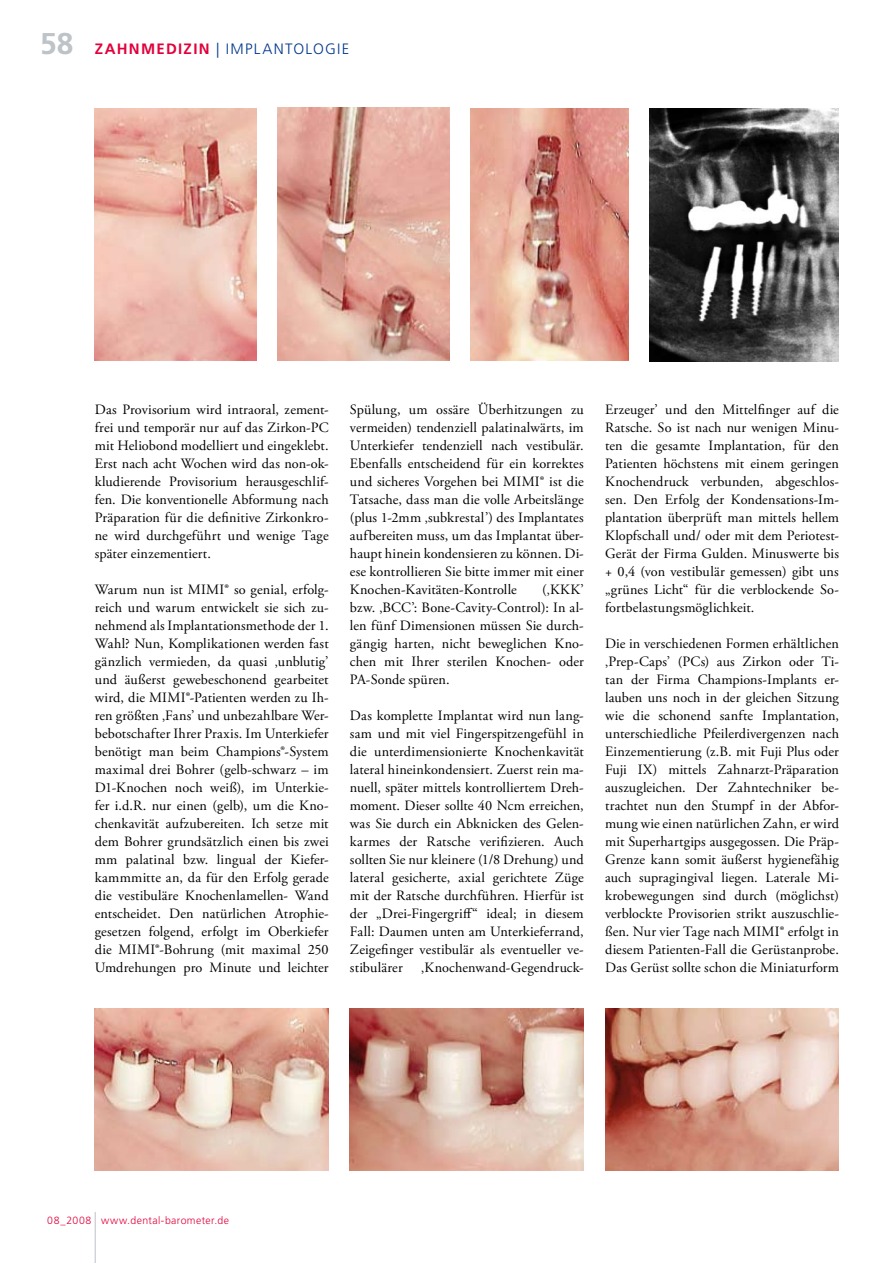
<style>
.page{position:relative;width:893px;height:1263px;background:#fff}
.page>*{position:absolute;margin:0;border:0;box-sizing:border-box;transform-origin:0 0}
.t1{font:700 30px "Frutiger LT Std";color:#bdc3c7}
.t2{font:300 15px "Frutiger LT Std";letter-spacing:.09em;color:#00378b}
.t3{font:14.25px/18px "Adobe Garamond Pro";letter-spacing:.01em;color:#000;text-align:justify}
.t4{font:300 10.5px "Frutiger LT Std";letter-spacing:.04em;color:#e2003b}
.s1{font-weight:700;color:#e2003b}
</style>
<div class="page">
<hr style="left:95px;top:1212px;width:1px;height:51px;background:#bdc3c7">
<img style="left:650px;top:108px;width:189px;height:253px">
<img style="left:94px;top:108px;width:163px;height:252px">
<img style="left:278px;top:108px;width:172px;height:252px">
<img style="left:471px;top:108px;width:158px;height:252px">
<img style="left:605px;top:1008px;width:234px;height:162px">
<img style="left:95px;top:1008px;width:234px;height:162px">
<img style="left:350px;top:1008px;width:234px;height:162px">
<h1 class="t1" style="left:40px;top:26px;width:35px">58</h1>
<p class="t2" style="left:95px;top:40px;width:256px"><span class="s1">ZAHNMEDIZIN</span> | IMPLANTOLOGIE</p>
<p class="t3" style="left:95px;top:401px;width:235px">Das Provisorium wird intraoral, zement&shy;frei und temporär nur auf das Zirkon-PC mit Heliobond modelliert und eingeklebt.<br>Erst nach acht Wochen wird das non-ok&shy;kludierende Provisorium herausgeschlif&shy;fen. Die konventionelle Abformung nach Präparation für die definitive Zirkonkro&shy;ne wird durchgeführt und wenige Tage später einzementiert.</p>
<p class="t3" style="left:95px;top:581px;width:235px">Warum nun ist MIMI® so genial, erfolg&shy;reich und warum entwickelt sie sich zu&shy;nehmend als Implantationsmethode der 1.<br>Wahl? Nun, Komplikationen werden fast gänzlich vermieden, da quasi ‚unblutig’ und äußerst gewebeschonend gearbeitet wird, die MIMI®-Patienten werden zu Ih&shy;ren größten ‚Fans’ und unbezahlbare Wer&shy;bebotschafter Ihrer Praxis. Im Unterkiefer benötigt man beim Champions®-System maximal drei Bohrer (gelb-schwarz – im D1-Knochen noch weiß), im Unterkie&shy;fer i.d.R. nur einen (gelb), um die Kno&shy;chenkavität aufzubereiten. Ich setze mit dem Bohrer grundsätzlich einen bis zwei mm palatinal bzw. lingual der Kiefer&shy;kammmitte an, da für den Erfolg gerade die vestibuläre Knochenlamellen- Wand entscheidet. Den natürlichen Atrophie&shy;gesetzen folgend, erfolgt im Oberkiefer die MIMI®-Bohrung (mit maximal 250<br>Umdrehungen pro Minute und leichter</p>
<p class="t3" style="left:350px;top:401px;width:235px">Spülung, um ossäre Überhitzungen zu vermeiden) tendenziell palatinalwärts, im Unterkiefer tendenziell nach vestibulär.<br>Ebenfalls entscheidend für ein korrektes und sicheres Vorgehen bei MIMI® ist die Tatsache, dass man die volle Arbeitslänge (plus 1-2mm ‚subkrestal’) des Implantates aufbereiten muss, um das Implantat über&shy;haupt hinein kondensieren zu können. Di&shy;ese kontrollieren Sie bitte immer mit einer Knochen-Kavitäten-Kontrolle</p>
<p class="t3" style="left:350px;top:581px;width:235px;text-indent:192px">(‚KKK’ bzw. ‚BCC’: Bone-Cavity-Control): In al&shy;len fünf Dimensionen müssen Sie durch&shy;gängig harten, nicht beweglichen Kno&shy;chen mit Ihrer sterilen Knochen- oder PA-Sonde spüren.</p>
<p class="t3" style="left:350px;top:707px;width:235px">Das komplette Implantat wird nun lang&shy;sam und mit viel Fingerspitzengefühl in die unterdimensionierte Knochenkavität lateral hineinkondensiert. Zuerst rein ma&shy;nuell, später mittels kontrolliertem Dreh&shy;moment. Dieser sollte 40 Ncm erreichen, was Sie durch ein Abknicken des Gelen&shy;karmes der Ratsche verifizieren. Auch sollten Sie nur kleinere (1/8 Drehung) und lateral gesicherte, axial gerichtete Züge mit der Ratsche durchführen. Hierfür ist der „Drei-Fingergriff“ ideal; in diesem Fall: Daumen unten am Unterkieferrand, Zeigefinger vestibulär als eventueller ve&shy;stibulärer</p>
<p class="t3" style="left:421px;top:959px;width:164px">‚Knochenwand-Gegendruck-</p>
<p class="t3" style="left:605px;top:401px;width:235px">Erzeuger’ und den Mittelfinger auf die Ratsche. So ist nach nur wenigen Minu&shy;ten die gesamte Implantation, für den Patienten höchstens mit einem geringen Knochendruck verbunden, abgeschlos&shy;sen. Den Erfolg der Kondensations-Im&shy;plantation überprüft man mittels hellem Klopfschall und/ oder mit dem Periotest-Gerät der Firma Gulden. Minuswerte bis + 0,4 (von vestibulär gemessen) gibt uns „grünes Licht“ für die verblockende So&shy;fortbelastungsmöglichkeit.</p>
<p class="t3" style="left:605px;top:635px;width:235px">Die in verschiedenen Formen erhältlichen ‚Prep-Caps’ (PCs) aus Zirkon oder Ti&shy;tan der Firma Champions-Implants er&shy;lauben uns noch in der gleichen Sitzung wie die schonend sanfte Implantation, unterschiedliche Pfeilerdivergenzen nach Einzementierung (z.B. mit Fuji Plus oder Fuji IX) mittels Zahnarzt-Präparation auszugleichen. Der Zahntechniker be&shy;trachtet nun den Stumpf in der Abfor&shy;mung wie einen natürlichen Zahn, er wird mit Superhartgips ausgegossen. Die Präp-Grenze kann somit äußerst hygienefähig auch supragingival liegen. Laterale Mi&shy;krobewegungen sind durch (möglichst) verblockte Provisorien strikt auszuschlie&shy;ßen. Nur vier Tage nach MIMI® erfolgt in diesem Patienten-Fall die Gerüstanprobe.<br>Das Gerüst sollte schon die Miniaturform</p>
<p class="t4" style="left:47px;top:1214px;width:183px">08_2008 www.dental-barometer.de</p>
</div>
